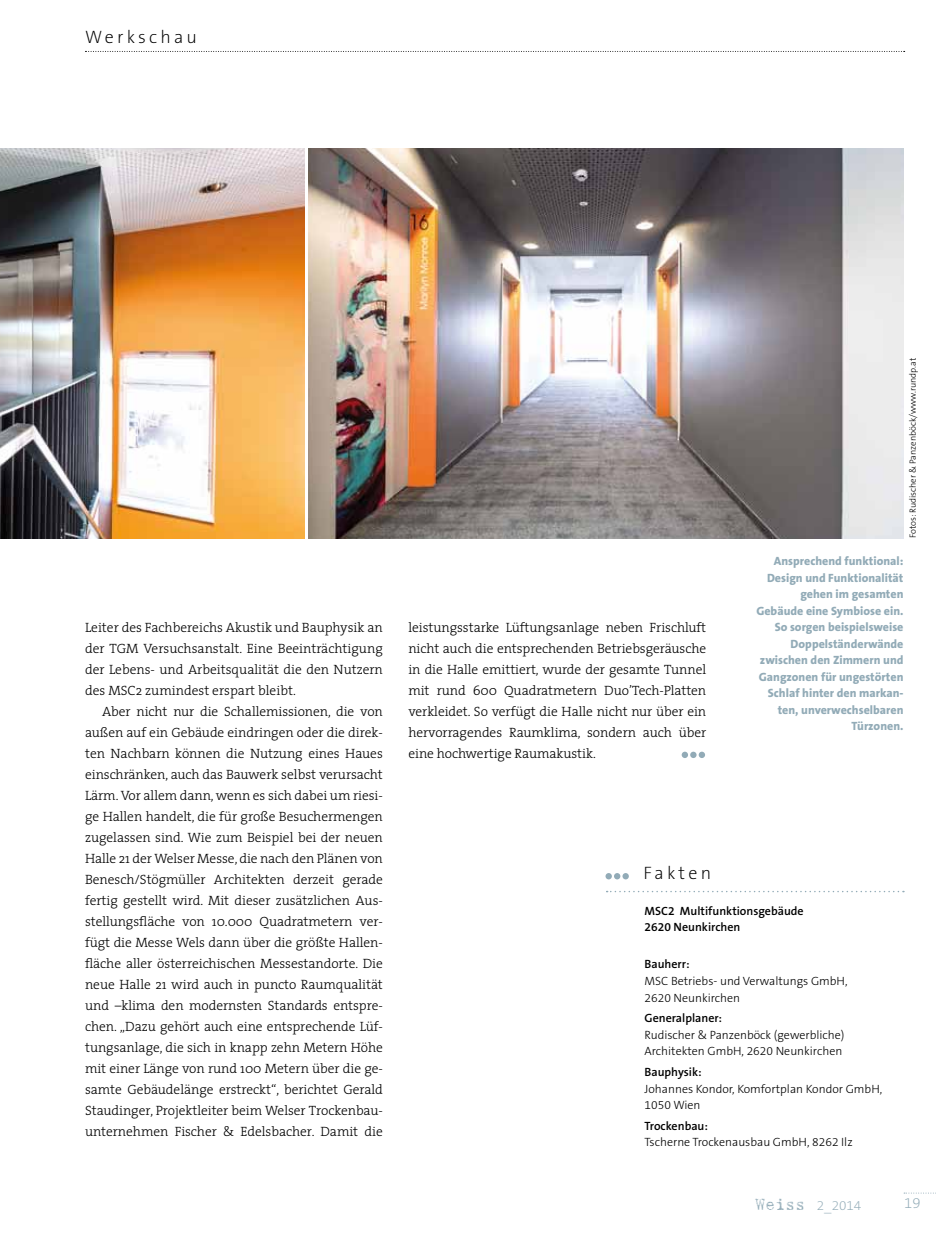
<style>
.page{position:relative;width:936px;height:1234px;background:#fff}
.page>*{position:absolute;margin:0;border:0;box-sizing:border-box;transform-origin:0 0}
.t1{font:200 18px "The Sans B2";letter-spacing:.18em;color:#000}
.t2{font:200 15px "The Sans B2";color:#92abb7}
.t3{font:300 13.5px/21px "The Serif";letter-spacing:-.005em;color:#000;text-align:justify}
.t4{font:200 13.5px "The Sans B2";color:#92abb7}
.t5{font:800 12px/16.5px "The Sans B8";color:#92abb7;text-align:right}
.t6{font:300 12px/16.5px "The Sans B3";color:#000}
.t7{font:600 12px/16.5px "The Sans B6";color:#000}
.t8{font:300 9px "The Sans B3";color:#000}
.s1{font-family:"Harting";font-weight:400;font-size:16.5px}
</style>
<div class="page">
<svg style="left:85px;top:51px;width:819px;height:1px"></svg>
<svg style="left:904px;top:1192px;width:32px;height:1px"></svg>
<img style="left:308px;top:149px;width:595px;height:389px">
<img style="left:0;top:149px;width:304px;height:389px">
<svg style="left:605px;top:872px;width:7px;height:7px"></svg>
<svg style="left:614px;top:872px;width:6px;height:7px"></svg>
<svg style="left:622px;top:872px;width:6px;height:7px"></svg>
<svg style="left:606px;top:890px;width:297px;height:2px"></svg>
<div style="left:681px;top:751px;width:7px;height:6px;background:#92abb7;border-radius:50%"></div>
<svg style="left:690px;top:751px;width:6px;height:6px"></svg>
<div style="left:698px;top:751px;width:7px;height:6px;background:#92abb7;border-radius:50%"></div>
<h1 class="t1" style="left:85px;top:27px;width:113px">Werkschau</h1>
<p class="t3" style="left:85px;top:616px;width:299px">Leiter des Fachbereichs Akustik und Bauphysik an der TGM Versuchsanstalt. Eine Beeinträchtigung der Lebens- und Arbeitsqualität die den Nutzern des MSC2 zumindest erspart bleibt.</p>
<p class="t3" style="left:85px;top:700px;width:299px;text-indent:17px">Aber nicht nur die Schallemissionen, die von außen auf ein Gebäude eindringen oder die direk&shy;ten Nachbarn können die Nutzung eines Haues einschränken, auch das Bauwerk selbst verursacht Lärm. Vor allem dann, wenn es sich dabei um riesi&shy;ge Hallen handelt, die für große Besuchermengen zugelassen sind. Wie zum Beispiel bei der neuen Halle 21 der Welser Messe, die nach den Plänen von Benesch/Stögmüller Architekten derzeit gerade fertig gestellt wird. Mit dieser zusätzlichen Aus&shy;stellungsfläche von 10.000 Quadratmetern ver&shy;fügt die Messe Wels dann über die größte Hallen&shy;fläche aller österreichischen Messestandorte. Die neue Halle 21 wird auch in puncto Raumqualität und –klima den modernsten Standards entspre&shy;chen. „Dazu gehört auch eine entsprechende Lüf&shy;tungsanlage, die sich in knapp zehn Metern Höhe mit einer Länge von rund 100 Metern über die ge&shy;samte Gebäudelänge erstreckt“, berichtet Gerald Staudinger, Projektleiter beim Welser Trockenbau&shy;unternehmen Fischer &amp; Edelsbacher. Damit die</p>
<p class="t3" style="left:408px;top:616px;width:299px">leistungsstarke Lüftungsanlage neben Frischluft nicht auch die entsprechenden Betriebsgeräusche in die Halle emittiert, wurde der gesamte Tunnel mit rund 600 Quadratmetern Duo’Tech-Platten verkleidet. So verfügt die Halle nicht nur über ein hervorragendes Raumklima, sondern auch über eine hochwertige Raumakustik.</p>
<p class="t8" style="left:907px;top:538px;width:182px;rotate:-90deg">Fotos: Rudischer &amp; Panzenböck/www.rundp.at</p>
<p class="t5" style="left:756px;top:553px;width:149px">Ansprechend funktional:<br>Design und Funktionalität gehen im gesamten<br>Gebäude eine Symbiose ein.<br>So sorgen beispielsweise<br>Doppelständerwände zwischen den Zimmern und<br>Gangzonen für ungestörten<br>Schlaf hinter den markan&shy;ten, unverwechselbaren<br>Türzonen.</p>
<h1 class="t1" style="left:643px;top:862px;width:69px">Fakten</h1>
<p class="t7" style="left:644px;top:902px;width:161px">MSC2 Multifunktionsgebäude<br>2620 Neunkirchen</p>
<p class="t7" style="left:644px;top:956px;width:46px">Bauherr:</p>
<p class="t6" style="left:644px;top:972px;width:204px">MSC Betriebs- und Verwaltungs GmbH,<br>2620 Neunkirchen</p>
<p class="t7" style="left:644px;top:1010px;width:79px">Generalplaner:</p>
<p class="t6" style="left:644px;top:1026px;width:201px">Rudischer &amp; Panzenböck (gewerbliche)<br>Architekten GmbH, 2620 Neunkirchen</p>
<p class="t7" style="left:644px;top:1063px;width:59px">Bauphysik:</p>
<p class="t6" style="left:644px;top:1080px;width:239px">Johannes Kondor, Komfortplan Kondor GmbH,<br>1050 Wien</p>
<p class="t7" style="left:644px;top:1117px;width:65px">Trockenbau:</p>
<p class="t6" style="left:644px;top:1134px;width:210px">Tscherne Trockenausbau GmbH, 8262 Ilz</p>
<p class="t4" style="left:755px;top:1198px;width:108px"><span class="s1">Weiss</span> 2_2014</p>
<p class="t2" style="left:904px;top:1194px;width:18px">19</p>
</div>
